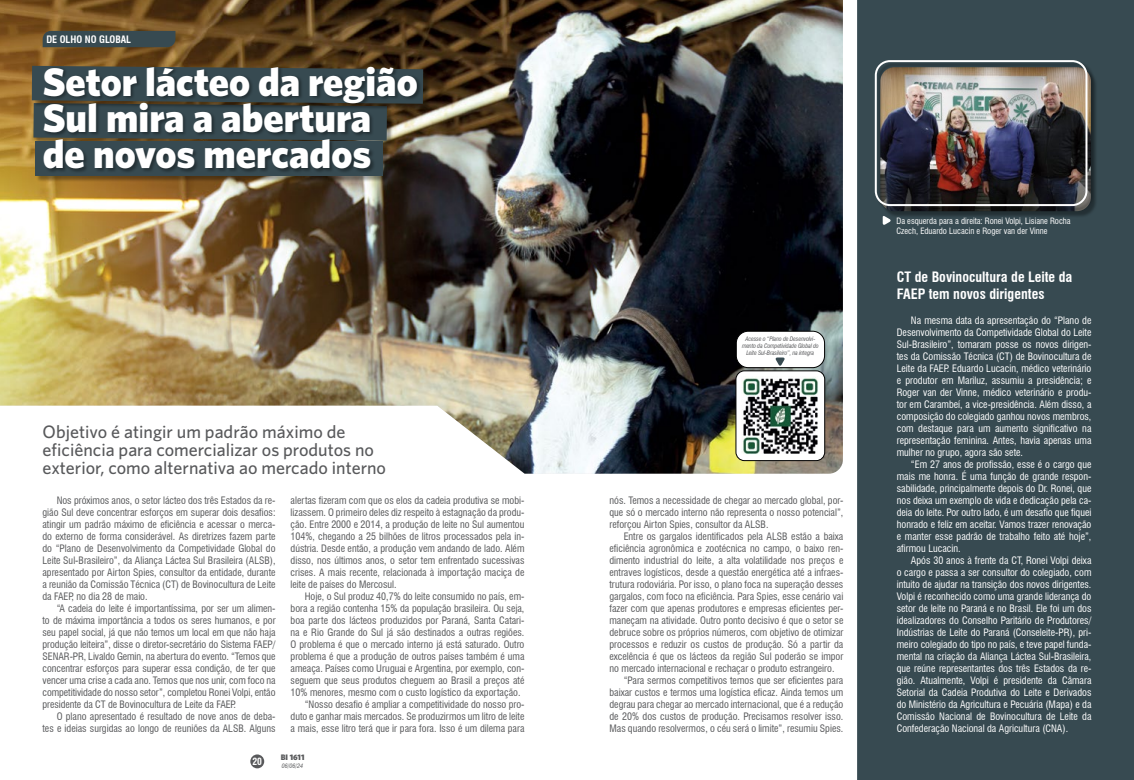
<style>
.page{position:relative;width:1134px;height:780px;background:#fff}
.page>*{position:absolute;margin:0;border:0;box-sizing:border-box;transform-origin:0 0}
.t1{font:900 40px/36px "Whitney HTF";color:#fff}
.t2{font:500 18px/18px "Whitney HTF";color:#58595b}
.t3{font:700 condensed 14px/16.8px "Swiss 721 BT";color:#fff}
.t4{font:condensed 10px/12px "Swiss 721 BT";color:#58595b;text-align:justify}
.t5{font:condensed 10px/12px "Swiss 721 BT";color:#fff;text-align:justify}
.t6{font:700 condensed 10px "Swiss 721 BT";color:#fff}
.t7{font:700 condensed 9.6px "Swiss 721 BT";color:#fff}
.t8{font:condensed 8.5px/10.2px "Swiss 721 BT";color:#fff}
.t9{font:900 8px "Whitney HTF";color:#58595b}
.t10{font:italic condensed 6px/7px "Swiss 721 BT";letter-spacing:-.02em;color:#58595b;text-align:center}
</style>
<div class="page">
<img style="left:0;top:0;width:843px;height:473px">
<div style="left:36px;top:143px;width:354px;height:39px;background:#000;opacity:.35"></div>
<div style="left:35px;top:141px;width:348px;height:35px;background:#374a51"></div>
<svg style="left:32px;top:66px;width:391px;height:75px"></svg>
<div style="left:43px;top:66px;width:378px;height:107px;background:#000;opacity:.35"></div>
<div style="left:43px;top:31px;width:132px;height:16px;background:#374a51"></div>
<div style="left:857px;top:0;width:277px;height:780px;background:#374a51"></div>
<div style="left:881px;top:69px;width:216px;height:149px;background:#000;opacity:.35"></div>
<div style="left:876px;top:62px;width:218px;height:150px;background:#000;opacity:.35"></div>
<div style="left:875px;top:60px;width:212px;height:146px;border:2px solid #fff;border-radius:14px"></div>
<svg style="left:883px;top:215px;width:8px;height:10px"></svg>
<div style="left:736px;top:371px;width:89px;height:89px;background:#fff;border-radius:9px"></div>
<div style="left:735px;top:370px;width:90px;height:91px;border:1px solid #000;border-radius:9px"></div>
<img style="left:742px;top:377px;width:76px;height:77px">
<div style="left:736px;top:331px;width:88px;height:36px;background:#fff;border-radius:12px"></div>
<div style="left:736px;top:331px;width:89px;height:37px;border:1px solid #000;border-radius:12px"></div>
<svg style="left:775px;top:357px;width:10px;height:9px"></svg>
<div style="left:250px;top:754px;width:14px;height:14px;background:#58595b;border-radius:50%"></div>
<p class="t6" style="left:46px;top:33px;width:86px">DE OLHO NO GLOBAL</p>
<h1 class="t1" style="left:43px;top:63px;width:376px">Setor lácteo da região<br>Sul mira a abertura de novos mercados</h1>
<h2 class="t2" style="left:43px;top:422px;width:345px">Objetivo é atingir um padrão máximo de eficiência para comercializar os produtos no exterior, como alternativa ao mercado interno</h2>
<p class="t4" style="left:43px;top:494px;width:235px;text-indent:14px">Nos próximos anos, o setor lácteo dos três Estados da re&shy;gião Sul deve concentrar esforços em superar dois desafios: atingir um padrão máximo de eficiência e acessar o merca&shy;do externo de forma considerável. As diretrizes fazem parte do “Plano de Desenvolvimento da Competividade Global do Leite Sul-Brasileiro”, da Aliança Láctea Sul Brasileira (ALSB), apresentado por Airton Spies, consultor da entidade, durante a reunião da Comissão Técnica (CT) de Bovinocultura de Leite da FAEP, no dia 28 de maio.</p>
<p class="t4" style="left:43px;top:602px;width:235px;text-indent:14px">“A cadeia do leite é importantíssima, por ser um alimen&shy;to de máxima importância a todos os seres humanos, e por seu papel social, já que não temos um local em que não haja produção leiteira”, disse o diretor-secretário do Sistema FAEP/ SENAR-PR, Livaldo Gemin, na abertura do evento. “Temos que concentrar esforços para superar essa condição, de ter que vencer uma crise a cada ano. Temos que nos unir, com foco na competitividade do nosso setor”, completou Ronei Volpi, então presidente da CT de Bovinocultura de Leite da FAEP.</p>
<p class="t4" style="left:43px;top:710px;width:235px;text-align:right">O plano apresentado é resultado de nove anos de deba-<br>tes e ideias surgidas ao longo de reuniões da ALSB. Alguns</p>
<p class="t4" style="left:291px;top:494px;width:235px">alertas fizeram com que os elos da cadeia produtiva se mobi&shy;lizassem. O primeiro deles diz respeito à estagnação da produ&shy;ção. Entre 2000 e 2014, a produção de leite no Sul aumentou 104%, chegando a 25 bilhões de litros processados pela in&shy;dústria. Desde então, a produção vem andando de lado. Além disso, nos últimos anos, o setor tem enfrentado sucessivas crises. A mais recente, relacionada à importação maciça de leite de países do Mercosul.</p>
<p class="t4" style="left:305px;top:590px;width:221px">Hoje, o Sul produz 40,7% do leite consumido no país, em-</p>
<p class="t4" style="left:291px;top:602px;width:235px">bora a região contenha 15% da população brasileira. Ou seja,</p>
<p class="t4" style="left:291px;top:614px;width:235px">boa parte dos lácteos produzidos por Paraná, Santa Catari-</p>
<p class="t4" style="left:291px;top:626px;width:235px">na e Rio Grande do Sul já são destinados a outras regiões.</p>
<p class="t4" style="left:291px;top:638px;width:235px">O problema é que o mercado interno já está saturado. Outro</p>
<p class="t4" style="left:291px;top:650px;width:235px">problema é que a produção de outros países também é uma</p>
<p class="t4" style="left:291px;top:662px;width:235px">ameaça. Países como Uruguai e Argentina, por exemplo, con-</p>
<p class="t4" style="left:291px;top:674px;width:235px">seguem que seus produtos cheguem ao Brasil a preços até</p>
<p class="t4" style="left:291px;top:686px;width:231px">10% menores, mesmo com o custo logístico da exportação.</p>
<p class="t4" style="left:305px;top:698px;width:221px">“Nosso desafio é ampliar a competitividade do nosso pro-</p>
<p class="t4" style="left:291px;top:710px;width:235px">duto e ganhar mais mercados. Se produzirmos um litro de leite</p>
<p class="t4" style="left:291px;top:722px;width:235px">a mais, esse litro terá que ir para fora. Isso é um dilema para</p>
<p class="t7" style="left:252px;top:755px;width:11px">20</p>
<p class="t9" style="left:281px;top:752px;width:25px">BI 1611</p>
<p class="t10" style="left:282px;top:762px;width:23px">06/06/24</p>
<p class="t10" style="left:742px;top:335px;width:78px">Acesse o “Plano de Desenvolvi&shy;mento da Competividade Global do<br>Leite Sul-Brasileiro”, na íntegra</p>
<p class="t4" style="left:609px;top:494px;width:235px">nós. Temos a necessidade de chegar ao mercado global, por&shy;que só o mercado interno não representa o nosso potencial”, reforçou Airton Spies, consultor da ALSB.</p>
<p class="t4" style="left:624px;top:530px;width:221px">Entre os gargalos identificados pela ALSB estão a baixa</p>
<p class="t4" style="left:609px;top:542px;width:235px">eficiência agronômica e zootécnica no campo, o baixo ren-</p>
<p class="t4" style="left:609px;top:554px;width:235px">dimento industrial do leite, a alta volatilidade nos preços e</p>
<p class="t4" style="left:609px;top:566px;width:235px">entraves logísticos, desde a questão energética até a infraes-</p>
<p class="t4" style="left:609px;top:578px;width:235px">trutura rodoviária. Por isso, o plano foca na superação desses</p>
<p class="t4" style="left:609px;top:590px;width:235px">gargalos, com foco na eficiência. Para Spies, esse cenário vai</p>
<p class="t4" style="left:609px;top:602px;width:235px">fazer com que apenas produtores e empresas eficientes per-</p>
<p class="t4" style="left:609px;top:614px;width:235px">maneçam na atividade. Outro ponto decisivo é que o setor se</p>
<p class="t4" style="left:609px;top:626px;width:235px">debruce sobre os próprios números, com objetivo de otimizar</p>
<p class="t4" style="left:609px;top:638px;width:235px">processos e reduzir os custos de produção. Só a partir da</p>
<p class="t4" style="left:609px;top:650px;width:235px">excelência é que os lácteos da região Sul poderão se impor</p>
<p class="t4" style="left:609px;top:662px;width:226px">no mercado internacional e rechaçar o produto estrangeiro.</p>
<p class="t4" style="left:624px;top:674px;width:221px">“Para sermos competitivos temos que ser eficientes para</p>
<p class="t4" style="left:609px;top:686px;width:235px">baixar custos e termos uma logística eficaz. Ainda temos um</p>
<p class="t4" style="left:609px;top:698px;width:235px">degrau para chegar ao mercado internacional, que é a redução</p>
<p class="t4" style="left:609px;top:710px;width:235px">de 20% dos custos de produção. Precisamos resolver isso.</p>
<p class="t4" style="left:609px;top:722px;width:235px">Mas quando resolvermos, o céu será o limite”, resumiu Spies.</p>
<p class="t8" style="left:896px;top:215px;width:176px">Da esquerda para a direita: Ronei Volpi, Lisiane Rocha<br>Czech, Eduardo Lucacin e Roger van der Vinne</p>
<h3 class="t3" style="left:897px;top:268px;width:177px">CT de Bovinocultura de Leite da<br>FAEP tem novos dirigentes</h3>
<p class="t5" style="left:897px;top:314px;width:196px;text-indent:14px">Na mesma data da apresentação do “Plano de Desenvolvimento da Competividade Global do Leite Sul-Brasileiro”, tomaram posse os novos dirigen&shy;tes da Comissão Técnica (CT) de Bovinocultura de Leite da FAEP. Eduardo Lucacin, médico veterinário e produtor em Mariluz, assumiu a presidência; e Roger van der Vinne, médico veterinário e produ&shy;tor em Carambeí, a vice-presidência. Além disso, a composição do colegiado ganhou novos membros, com destaque para um aumento significativo na representação feminina. Antes, havia apenas uma mulher no grupo, agora são sete.</p>
<p class="t5" style="left:897px;top:458px;width:196px;text-indent:14px">“Em 27 anos de profissão, esse é o cargo que mais me honra. É uma função de grande respon&shy;sabilidade, principalmente depois do Dr. Ronei, que nos deixa um exemplo de vida e dedicação pela ca&shy;deia do leite. Por outro lado, é um desafio que fiquei honrado e feliz em aceitar. Vamos trazer renovação e manter esse padrão de trabalho feito até hoje”, afirmou Lucacin.</p>
<p class="t5" style="left:897px;top:554px;width:196px;text-indent:14px">Após 30 anos à frente da CT, Ronei Volpi deixa o cargo e passa a ser consultor do colegiado, com intuito de ajudar na transição dos novos dirigentes.<br>Volpi é reconhecido como uma grande liderança do setor de leite no Paraná e no Brasil. Ele foi um dos idealizadores do Conselho Paritário de Produtores/ Indústrias de Leite do Paraná (Conseleite-PR), pri&shy;meiro colegiado do tipo no país, e teve papel funda&shy;mental na criação da Aliança Láctea Sul-Brasileira, que reúne representantes dos três Estados da re&shy;gião. Atualmente, Volpi é presidente da Câmara Setorial da Cadeia Produtiva do Leite e Derivados do Ministério da Agricultura e Pecuária (Mapa) e da Comissão Nacional de Bovinocultura de Leite da Confederação Nacional da Agricultura (CNA).</p>
</div>
